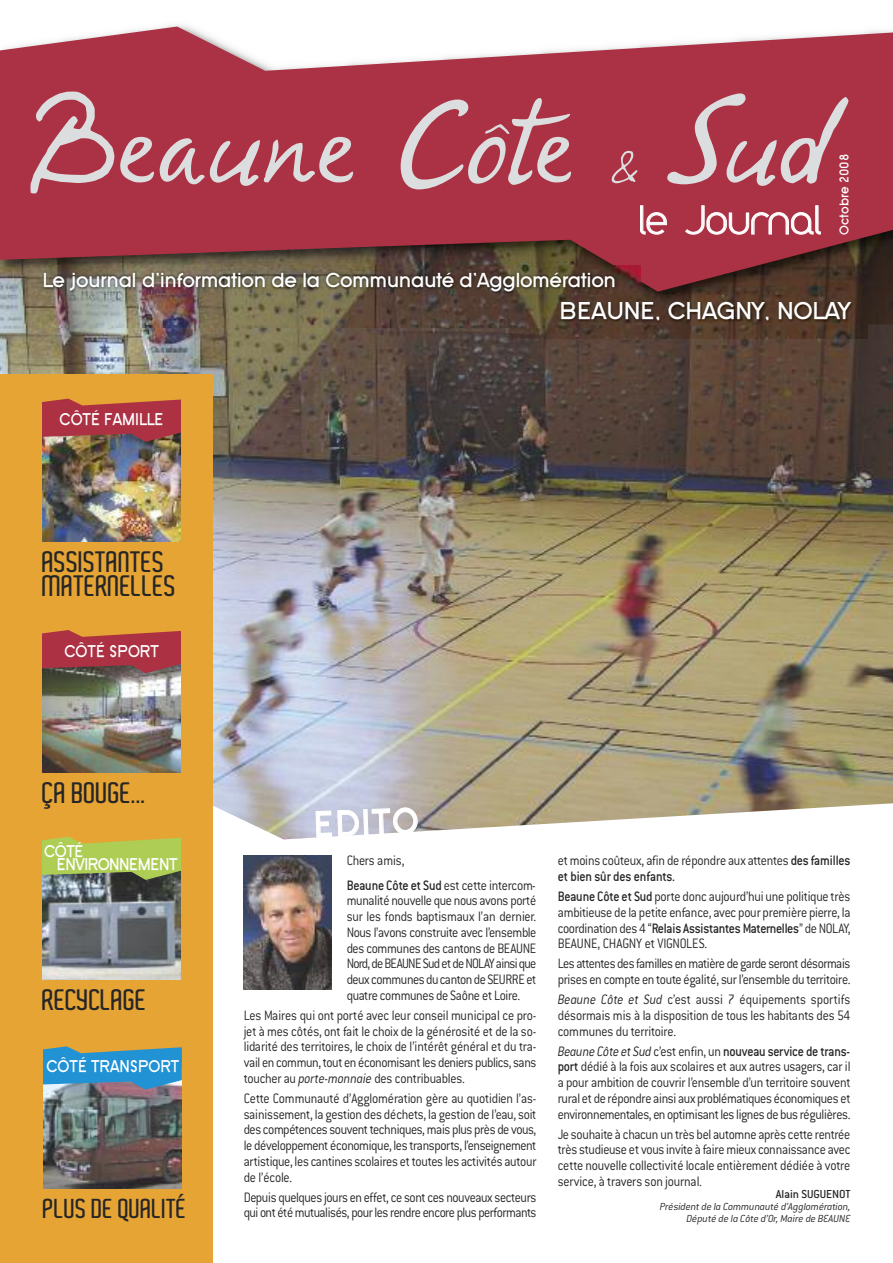
<style>
.page{position:relative;width:893px;height:1263px;background:#fff}
.page>*{position:absolute;margin:0;border:0;box-sizing:border-box;transform-origin:0 0}
.t1{font:700 37.65px "SF Old Republic SC";color:#fff;scale:.9 1}
.t2{font:33.75px "Y2 K Neophyte";letter-spacing:.015em;color:#fff}
.t3{font:600 28.5px/24px "Aldo";letter-spacing:-.015em;color:#272627}
.t4{font:600 26.4px "Aldo";letter-spacing:-.015em;color:#272627}
.t5{font:700 25.2px "SF Old Republic";letter-spacing:-.01em;color:#fff}
.t6{font:700 21px "SF Old Republic";letter-spacing:-.025em;color:#fff}
.t7{font:700 17.7px "SF Old Republic SC";color:#fff;scale:.88 1}
.t8{font:700 17.7px/13.6px "SF Old Republic SC";letter-spacing:-.03em;color:#fff;scale:.89 1}
.t9{font:300 15px/15.8px "Conduit ITC";letter-spacing:-.025em;color:#272627;text-align:justify;scale:.9 1}
.t10{font:700 13.05px "SF Old Republic";color:#fff}
.t11{font:500 12.75px "Conduit ITC";color:#272627}
.t12{font:italic 300 11.25px/12px "Conduit ITC";letter-spacing:-.01em;color:#272627;text-align:right}
.s1{font-weight:500}
.s2{font-style:italic}
</style>
<div class="page">
<img style="left:0;top:324px;width:893px;height:471px">
<img style="left:0;top:292px;width:893px;height:32px">
<svg style="left:0;top:27px;width:893px;height:265px;background:#a94956"></svg>
<svg style="left:120px;top:137px;width:34px;height:46px;background:#c07e89"></svg>
<svg style="left:612px;top:151px;width:25px;height:32px"></svg>
<svg style="left:667px;top:93px;width:181px;height:93px;background:#b65867"></svg>
<svg style="left:401px;top:98px;width:170px;height:91px;background:#b85f6d"></svg>
<svg style="left:30px;top:92px;width:84px;height:101px;background:#b96572"></svg>
<svg style="left:160px;top:137px;width:193px;height:49px;background:#bb6a77"></svg>
<svg style="left:213px;top:795px;width:680px;height:195px"></svg>
<img style="left:27px;top:266px;width:613px;height:61px">
<img style="left:509px;top:324px;width:359px;height:15px">
<img style="left:640px;top:295px;width:228px;height:29px">
<div style="left:0;top:374px;width:213px;height:889px;background:#e6a434"></div>
<img style="left:244px;top:856px;width:88px;height:133px">
<img style="left:43px;top:442px;width:137px;height:99px">
<img style="left:43px;top:399px;width:137px;height:43px">
<img style="left:43px;top:673px;width:137px;height:99px">
<svg style="left:43px;top:630px;width:137px;height:43px;background:#a53f43"></svg>
<img style="left:43px;top:880px;width:138px;height:99px">
<svg style="left:43px;top:837px;width:138px;height:43px;background:#a3b952"></svg>
<img style="left:44px;top:1089px;width:137px;height:100px">
<svg style="left:43px;top:1046px;width:138px;height:43px;background:#4293bf"></svg>
<h2 class="t2" style="left:639px;top:197px;width:183px">le Journal</h2>
<p class="t10" style="left:836px;top:235px;width:83px;rotate:-90deg">Octobre 2008</p>
<h3 class="t6" style="left:43px;top:268px;width:575px">Le journal d’information de la Communauté d’Agglomération</h3>
<h3 class="t5" style="left:560px;top:296px;width:292px">BEAUNE, CHAGNY, NOLAY</h3>
<p class="t7" style="left:60px;top:409px;width:120px">CÔTÉ FAMILLE</p>
<h3 class="t3" style="left:43px;top:550px;width:136px">ASSISTANTES<br>MATERNELLES</h3>
<p class="t7" style="left:64px;top:640px;width:109px">CÔTÉ SPORT</p>
<h3 class="t3" style="left:43px;top:781px;width:106px">ÇA BOUGE...</h3>
<p class="t8" style="left:57px;top:844px;width:137px;text-indent:-13px">CÔTÉ<br>ENVIRONNEMENT</p>
<h3 class="t3" style="left:43px;top:988px;width:106px">RECYCLAGE</h3>
<p class="t7" style="left:46px;top:1055px;width:153px">CÔTÉ TRANSPORT</p>
<h3 class="t4" style="left:43px;top:1194px;width:146px">PLUS DE QUALITÉ</h3>
<h1 class="t1" style="left:313px;top:802px;width:118px;rotate:-2deg">EDITO</h1>
<p class="t9" style="left:347px;top:850px;width:211px;line-height:24.3px">Chers amis,<br><span class="s1">Beaune Côte et Sud</span> est cette intercom-</p>
<p class="t9" style="left:347px;top:894px;width:212px">munalité nouvelle que nous avons porté sur les fonds baptismaux l’an dernier.<br>Nous l’avons construite avec l’ensemble des communes des cantons de BEAUNE Nord,deBEAUNESudetdeNOLAYainsique deux communesducantondeSEURREet quatre communes de Saône et Loire.</p>
<p class="t9" style="left:244px;top:1009px;width:327px">Les Maires qui ont porté avec leur conseil municipal ce pro&shy;jet à mes côtés, ont fait le choix de la générosité et de la so&shy;lidarité des territoires, le choix de l’intérêt général et du tra&shy;vail en commun, tout en économisant les deniers publics, sans toucher au <span class="s2">porte-monnaie</span> des contribuables.</p>
<p class="t9" style="left:244px;top:1092px;width:327px">Cette Communauté d’Agglomération gère au quotidien l’as&shy;sainissement, la gestion des déchets, la gestion de l’eau, soit des compétences souvent techniques, mais plus près de vous, le développement économique, les transports, l’enseignement artistique, les cantines scolaires et toutes les activités autour de l’école.</p>
<p class="t9" style="left:244px;top:1191px;width:327px">Depuis quelques jours en effet, ce sont ces nouveaux secteurs qui ont étémutualisés, pourles rendre encore plus performants</p>
<p class="t9" style="left:558px;top:854px;width:327px">etmoins coûteux, afin de répondre aux attentes <span class="s1">des familles et bien sûr des enfants.</span></p>
<p class="t9" style="left:558px;top:890px;width:327px"><span class="s1">Beaune Côte et Sud</span> porte donc aujourd’hui une politique très ambitieuse de la petite enfance, avec pour première pierre, la coordination des 4 “<span class="s1">Relais Assistantes Maternelles</span>” de NOLAY, BEAUNE, CHAGNY et VIGNOLES.</p>
<p class="t9" style="left:558px;top:957px;width:327px">Les attentesdes familles enmatièrede garde serontdésormais prises en compte en toute égalité, surl’ensemble du territoire.</p>
<p class="t9" style="left:558px;top:993px;width:327px"><span class="s2">Beaune Côte et Sud</span> c’est aussi 7 équipements sportifs désormais mis à la disposition de tous les habitants des 54 communes du territoire.</p>
<p class="t9" style="left:558px;top:1045px;width:327px"><span class="s2">Beaune Côte et Sud</span> c’est enfin, un <span class="s1">nouveau service de trans&shy;port</span> dédié à la fois aux scolaires et aux autres usagers, car il a pour ambition de couvrir l’ensemble d’un territoire souvent rural et de répondre ainsi aux problématiques économiques et environnementales, en optimisantles lignes de bus régulières.</p>
<p class="t9" style="left:558px;top:1128px;width:327px">Je souhaite à chacun un très bel automne après cette rentrée très studieuse et vous invite à fairemieux connaissance avec cette nouvelle collectivité locale entièrement dédiée à votre service, à travers son journal.</p>
<p class="t11" style="left:776px;top:1190px;width:76px">Alain SUGUENOT</p>
<p class="t12" style="left:660px;top:1201px;width:192px">Président de la Communauté d’Agglomération,<br>Député de la Côte d’Or, Maire de BEAUNE</p>
</div>
